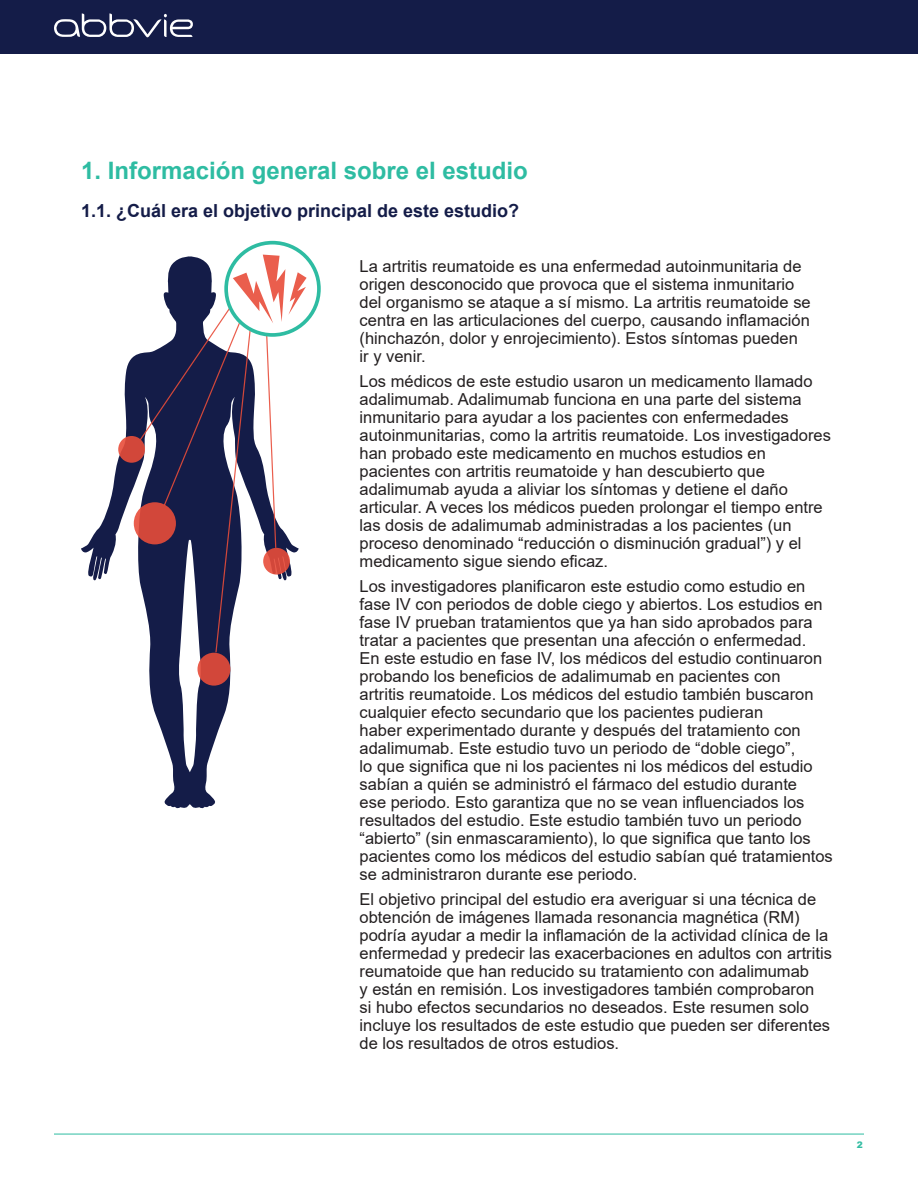
<style>
.page{position:relative;width:918px;height:1188px;background:#fff}
.page>*{position:absolute;margin:0;border:0;box-sizing:border-box;transform-origin:0 0}
.t1{font:700 24px "Arial";color:#2ebca2}
.t2{font:700 18px "Arial";color:#141c48}
.t3{font:16.5px/18px "Arial";color:#231f20}
.t4{font:900 9px "Arial";color:#33bda3}
</style>
<div class="page">
<div style="left:0;top:0;width:918px;height:54px;background:#141c48"></div>
<svg style="left:54px;top:13px;width:139px;height:24px"></svg>
<hr style="left:54px;top:1134px;width:810px;height:1px;background:#2ebca2">
<svg style="left:81px;top:353px;width:150px;height:456px"></svg>
<svg style="left:197px;top:653px;width:33px;height:33px"></svg>
<svg style="left:118px;top:436px;width:27px;height:27px"></svg>
<svg style="left:134px;top:502px;width:42px;height:42px"></svg>
<div style="left:224px;top:241px;width:97px;height:96px;border:4px solid #2ebca2;border-radius:50%"></div>
<svg style="left:139px;top:255px;width:168px;height:399px"></svg>
<h1 class="t1" style="left:81px;top:154px;width:448px">1. Información general sobre el estudio</h1>
<p class="t2" style="left:81px;top:198px;width:440px">1.1. ¿Cuál era el objetivo principal de este estudio?</p>
<p class="t3" style="left:360px;top:257px;width:453px">La artritis reumatoide es una enfermedad autoinmunitaria de origen desconocido que provoca que el sistema inmunitario del organismo se ataque a sí mismo. La artritis reumatoide se centra en las articulaciones del cuerpo, causando inflamación (hinchazón, dolor y enrojecimiento). Estos síntomas pueden ir y venir.</p>
<p class="t3" style="left:360px;top:372px;width:473px">Los médicos de este estudio usaron un medicamento llamado adalimumab. Adalimumab funciona en una parte del sistema inmunitario para ayudar a los pacientes con enfermedades autoinmunitarias, como la artritis reumatoide. Los investigadores han probado este medicamento en muchos estudios en pacientes con artritis reumatoide y han descubierto que adalimumab ayuda a aliviar los síntomas y detiene el daño articular. A veces los médicos pueden prolongar el tiempo entre las dosis de adalimumab administradas a los pacientes (un proceso denominado “reducción o disminución gradual”) y el medicamento sigue siendo eficaz.</p>
<p class="t3" style="left:360px;top:577px;width:475px">Los investigadores planificaron este estudio como estudio en fase IV con periodos de doble ciego y abiertos. Los estudios en fase IV prueban tratamientos que ya han sido aprobados para tratar a pacientes que presentan una afección o enfermedad.<br>En este estudio en fase IV, los médicos del estudio continuaron probando los beneficios de adalimumab en pacientes con<br>artritis reumatoide. Los médicos del estudio también buscaron cualquier efecto secundario que los pacientes pudieran<br>haber experimentado durante y después del tratamiento con adalimumab. Este estudio tuvo un periodo de “doble ciego”,<br>lo que significa que ni los pacientes ni los médicos del estudio sabían a quién se administró el fármaco del estudio durante<br>ese periodo. Esto garantiza que no se vean influenciados los resultados del estudio. Este estudio también tuvo un periodo “abierto” (sin enmascaramiento), lo que significa que tanto los pacientes como los médicos del estudio sabían qué tratamientos se administraron durante ese periodo.</p>
<p class="t3" style="left:360px;top:890px;width:474px">El objetivo principal del estudio era averiguar si una técnica de obtención de imágenes llamada resonancia magnética (RM) podría ayudar a medir la inflamación de la actividad clínica de la enfermedad y predecir las exacerbaciones en adultos con artritis reumatoide que han reducido su tratamiento con adalimumab<br>y están en remisión. Los investigadores también comprobaron<br>si hubo efectos secundarios no deseados. Este resumen solo incluye los resultados de este estudio que pueden ser diferentes de los resultados de otros estudios.</p>
<p class="t4" style="left:857px;top:1138px;width:8px">2</p>
</div>
